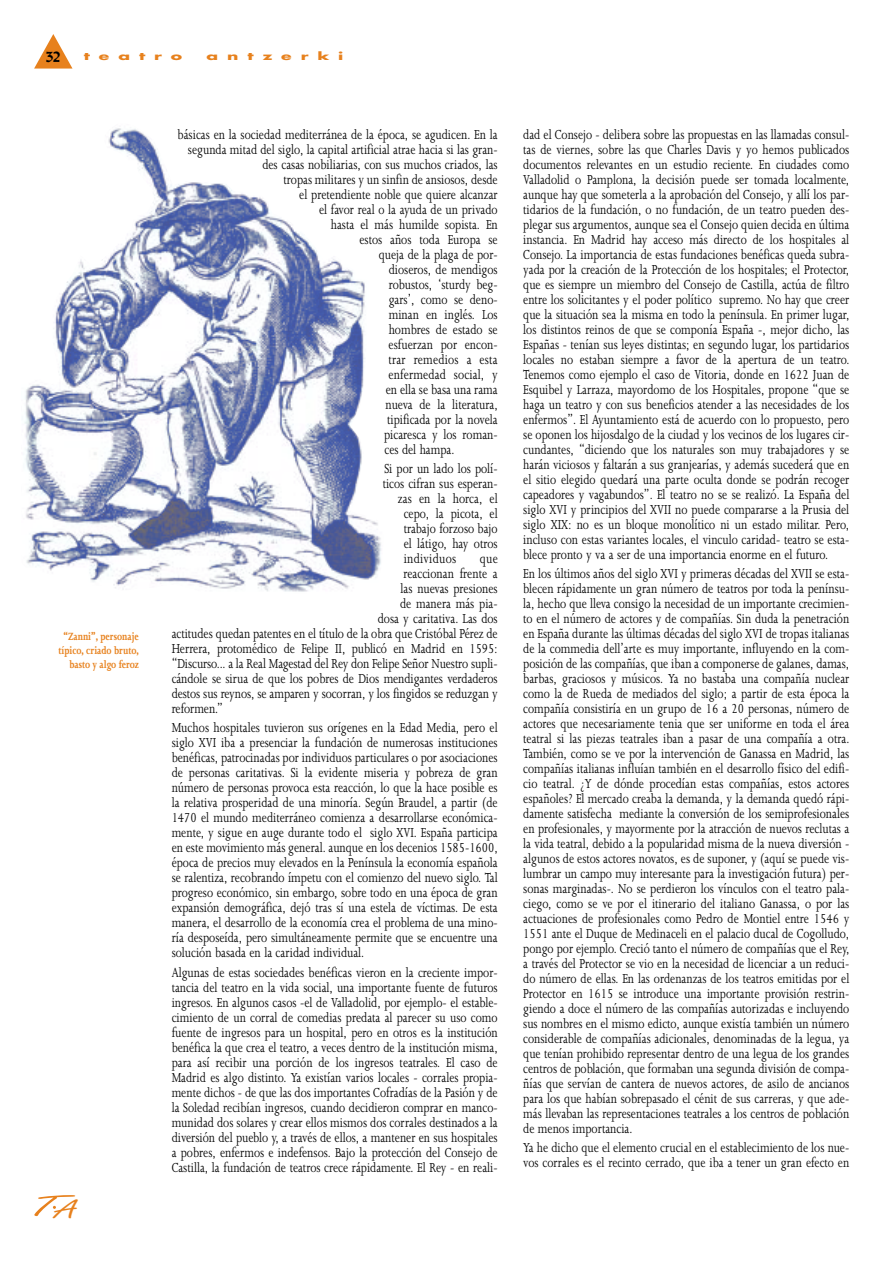
<style>
.page{position:relative;width:893px;height:1263px;background:#fff}
.page>*{position:absolute;margin:0;border:0;box-sizing:border-box;transform-origin:0 0}
.t1{font:28.8px "Freestyle Script";color:#e7811d;scale:2.18 1}
.t2{font:15px/15px "Joanna";color:#000;text-align:justify;scale:.8 1}
.t3{font:15px "Joanna";letter-spacing:.02em;color:#000;scale:.8 1}
.t4{font:700 15px "Cg Athenaeum";color:#000}
.t5{font:700 12px/14.4px "Joanna";color:#e7811d;text-align:right;scale:.8 1}
.t6{font:700 10.5px "Futura";letter-spacing:.52em;color:#e7811d;scale:1.64 1}
</style>
<div class="page">
<svg style="left:34px;top:34px;width:38px;height:35px"></svg>
<img style="left:24px;top:128px;width:357px;height:464px">
<p class="t4" style="left:46px;top:51px;width:16px">32</p>
<p class="t6" style="left:84px;top:52px;width:61px">teatro</p>
<p class="t6" style="left:206px;top:52px;width:85px">antzerki</p>
<p class="t5" style="left:58px;top:630px;width:102px">“Zanni”, personaje típico, criado bruto, basto y algo feroz</p>
<h1 class="t1" style="left:30px;top:1197px;width:22px">T<sub>A</sub></h1>
<p class="t2" style="left:178px;top:128px;width:401px">básicas en la sociedad mediterránea de la época, se agudicen. En la</p>
<p class="t2" style="left:188px;top:143px;width:389px">segunda mitad del siglo, la capital artificial atrae hacia si las gran-</p>
<p class="t2" style="left:262px;top:158px;width:296px">des casas nobiliarias, con sus muchos criados, las</p>
<p class="t2" style="left:283px;top:173px;width:269px">tropas militares y un sinfin de ansiosos, desde</p>
<p class="t2" style="left:299px;top:188px;width:250px">el pretendiente noble que quiere alcanzar</p>
<p class="t2" style="left:319px;top:203px;width:225px">el favor real o la ayuda de un privado</p>
<p class="t2" style="left:331px;top:218px;width:210px">hasta el más humilde sopista. En</p>
<p class="t2" style="left:359px;top:233px;width:174px">estos años toda Europa se</p>
<p class="t2" style="left:378px;top:248px;width:150px">queja de la plaga de por-</p>
<p class="t2" style="left:389px;top:263px;width:138px">dioseros, de mendigos</p>
<p class="t2" style="left:389px;top:278px;width:138px">robustos, ‘sturdy beg-</p>
<p class="t2" style="left:389px;top:293px;width:138px">gars’, como se deno-</p>
<p class="t2" style="left:388px;top:308px;width:138px">minan en inglés. Los</p>
<p class="t2" style="left:388px;top:323px;width:138px">hombres de estado se</p>
<p class="t2" style="left:388px;top:338px;width:138px">esfuerzan por encon-</p>
<p class="t2" style="left:388px;top:353px;width:138px">trar remedios a esta</p>
<p class="t2" style="left:388px;top:368px;width:138px">enfermedad social, y</p>
<p class="t2" style="left:385px;top:383px;width:141px">en ella se basa una rama</p>
<p class="t2" style="left:385px;top:398px;width:142px">nueva de la literatura,</p>
<p class="t2" style="left:387px;top:413px;width:140px">tipificada por la novela</p>
<p class="t2" style="left:384px;top:428px;width:143px">picaresca y los roman-</p>
<p class="t2" style="left:384px;top:443px;width:89px">ces del hampa.</p>
<p class="t2" style="left:384px;top:463px;width:143px">Si por un lado los polí-</p>
<p class="t2" style="left:382px;top:478px;width:145px">ticos cifran sus esperan-</p>
<p class="t2" style="left:398px;top:493px;width:126px">zas en la horca, el</p>
<p class="t2" style="left:404px;top:508px;width:119px">cepo, la picota, el</p>
<p class="t2" style="left:404px;top:523px;width:119px">trabajo forzoso bajo</p>
<p class="t2" style="left:404px;top:538px;width:119px">el látigo, hay otros</p>
<p class="t3" style="left:404px;top:553px;width:67px">individuos</p>
<p class="t2" style="left:480px;top:553px;width:24px">que</p>
<p class="t2" style="left:403px;top:568px;width:119px">reaccionan frente a</p>
<p class="t2" style="left:400px;top:583px;width:123px">las nuevas presiones</p>
<p class="t2" style="left:400px;top:598px;width:123px">de manera más pia-</p>
<p class="t2" style="left:378px;top:613px;width:151px">dosa y caritativa. Las dos</p>
<p class="t2" style="left:172px;top:628px;width:409px">actitudes quedan patentes en el título de la obra que Cristóbal Pérez de</p>
<p class="t2" style="left:172px;top:643px;width:409px">Herrera, protomédico de Felipe II, publicó en Madrid en 1595:</p>
<p class="t2" style="left:172px;top:658px;width:409px">“Discurso... a la Real Magestad del Rey don Felipe Señor Nuestro supli-</p>
<p class="t2" style="left:172px;top:673px;width:409px">cándole se sirua de que los pobres de Dios mendigantes verdaderos</p>
<p class="t2" style="left:172px;top:688px;width:409px">destos sus reynos, se amparen y socorran, y los fingidos se reduzgan y</p>
<p class="t2" style="left:172px;top:703px;width:66px">reformen.”</p>
<p class="t2" style="left:172px;top:722px;width:409px">Muchos hospitales tuvieron sus orígenes en la Edad Media, pero el siglo XVI iba a presenciar la fundación de numerosas instituciones benéficas, patrocinadas por individuos particulares o por asociaciones de personas caritativas. Si la evidente miseria y pobreza de gran número de personas provoca esta reacción, lo que la hace posible es la relativa prosperidad de una minoría. Según Braudel, a partir (de 1470 el mundo mediterráneo comienza a desarrollarse económica&shy;mente, y sigue en auge durante todo el siglo XVI. España participa en este movimiento más general. aunque en los decenios 1585-1600, época de precios muy elevados en la Península la economía española se ralentiza, recobrando ímpetu con el comienzo del nuevo siglo. Tal progreso económico, sin embargo, sobre todo en una época de gran expansión demográfica, dejó tras sí una estela de víctimas. De esta manera, el desarrollo de la economía crea el problema de una mino&shy;ría desposeída, pero simultáneamente permite que se encuentre una solución basada en la caridad individual.</p>
<p class="t2" style="left:172px;top:966px;width:409px">Algunas de estas sociedades benéficas vieron en la creciente impor&shy;tancia del teatro en la vida social, una importante fuente de futuros ingresos. En algunos casos -el de Valladolid, por ejemplo- el estable&shy;cimiento de un corral de comedias predata al parecer su uso como fuente de ingresos para un hospital, pero en otros es la institución benéfica la que crea el teatro, a veces dentro de la institución misma, para así recibir una porción de los ingresos teatrales. El caso de Madrid es algo distinto. Ya existían varios locales - corrales propia&shy;mente dichos - de que las dos importantes Cofradías de la Pasión y de la Soledad recibían ingresos, cuando decidieron comprar en manco&shy;munidad dos solares y crear ellos mismos dos corrales destinados a la diversión del pueblo y, a través de ellos, a mantener en sus hospitales a pobres, enfermos e indefensos. Bajo la protección del Consejo de Castilla, la fundación de teatros crece rápidamente. El Rey - en reali-</p>
<p class="t2" style="left:523px;top:128px;width:409px">dad el Consejo - delibera sobre las propuestas en las llamadas consul&shy;tas de viernes, sobre las que Charles Davis y yo hemos publicados documentos relevantes en un estudio reciente. En ciudades como Valladolid o Pamplona, la decisión puede ser tomada localmente, aunque hay que someterla a la aprobación del Consejo, y allí los par&shy;tidarios de la fundación, o no fundación, de un teatro pueden des&shy;plegar sus argumentos, aunque sea el Consejo quien decida en última instancia. En Madrid hay acceso más directo de los hospitales al Consejo. La importancia de estas fundaciones benéficas queda subra&shy;yada por la creación de la Protección de los hospitales; el Protector, que es siempre un miembro del Consejo de Castilla, actúa de filtro entre los solicitantes y el poder político supremo. No hay que creer que la situación sea la misma en todo la península. En primer lugar, los distintos reinos de que se componía España -, mejor dicho, las Españas - tenían sus leyes distintas; en segundo lugar, los partidarios locales no estaban siempre a favor de la apertura de un teatro.<br>Tenemos como ejemplo el caso de Vitoria, donde en 1622 Juan de Esquibel y Larraza, mayordomo de los Hospitales, propone “que se haga un teatro y con sus beneficios atender a las necesidades de los enfermos”. El Ayuntamiento está de acuerdo con lo propuesto, pero se oponen los hijosdalgo de la ciudad y los vecinos de los lugares cir&shy;cundantes, “diciendo que los naturales son muy trabajadores y se harán viciosos y faltarán a sus granjearías, y además sucederá que en el sitio elegido quedará una parte oculta donde se podrán recoger capeadores y vagabundos”. El teatro no se se realizó. La España del siglo XVI y principios del XVII no puede compararse a la Prusia del siglo XIX: no es un bloque monolítico ni un estado militar. Pero, incluso con estas variantes locales, el vinculo caridad- teatro se esta&shy;blece pronto y va a ser de una importancia enorme en el futuro.</p>
<p class="t2" style="left:523px;top:568px;width:409px">En los últimos años del siglo XVI y primeras décadas del XVII se esta&shy;blecen rápidamente un gran número de teatros por toda la penínsu&shy;la, hecho que lleva consigo la necesidad de un importante crecimien&shy;to en el número de actores y de compañías. Sin duda la penetración en España durante las últimas décadas del siglo XVI de tropas italianas de la commedia dell’arte es muy importante, influyendo en la com&shy;posición de las compañías, que iban a componerse de galanes, damas, barbas, graciosos y músicos. Ya no bastaba una compañía nuclear como la de Rueda de mediados del siglo; a partir de esta época la compañía consistiría en un grupo de 16 a 20 personas, número de actores que necesariamente tenia que ser uniforme en toda el área teatral si las piezas teatrales iban a pasar de una compañía a otra.<br>También, como se ve por la intervención de Ganassa en Madrid, las compañías italianas influían también en el desarrollo físico del edifi&shy;cio teatral. ¿Y de dónde procedían estas compañías, estos actores españoles? El mercado creaba la demanda, y la demanda quedó rápi&shy;damente satisfecha mediante la conversión de los semiprofesionales en profesionales, y mayormente por la atracción de nuevos reclutas a la vida teatral, debido a la popularidad misma de la nueva diversión - algunos de estos actores novatos, es de suponer, y (aquí se puede vis&shy;lumbrar un campo muy interesante para la investigación futura) per&shy;sonas marginadas-. No se perdieron los vínculos con el teatro pala&shy;ciego, como se ve por el itinerario del italiano Ganassa, o por las actuaciones de profesionales como Pedro de Montiel entre 1546 y 1551 ante el Duque de Medinaceli en el palacio ducal de Cogolludo, pongo por ejemplo. Creció tanto el número de compañías que el Rey, a través del Protector se vio en la necesidad de licenciar a un reduci&shy;do número de ellas. En las ordenanzas de los teatros emitidas por el Protector en 1615 se introduce una importante provisión restrin&shy;giendo a doce el número de las compañías autorizadas e incluyendo sus nombres en el mismo edicto, aunque existía también un número considerable de compañías adicionales, denominadas de la legua, ya que tenían prohibido representar dentro de una legua de los grandes centros de población, que formaban una segunda división de compa&shy;ñías que servían de cantera de nuevos actores, de asilo de ancianos para los que habían sobrepasado el cénit de sus carreras, y que ade&shy;más llevaban las representaciones teatrales a los centros de población de menos importancia.</p>
<p class="t2" style="left:523px;top:1142px;width:409px">Ya he dicho que el elemento crucial en el establecimiento de los nue&shy;vos corrales es el recinto cerrado, que iba a tener un gran efecto en</p>
</div>
